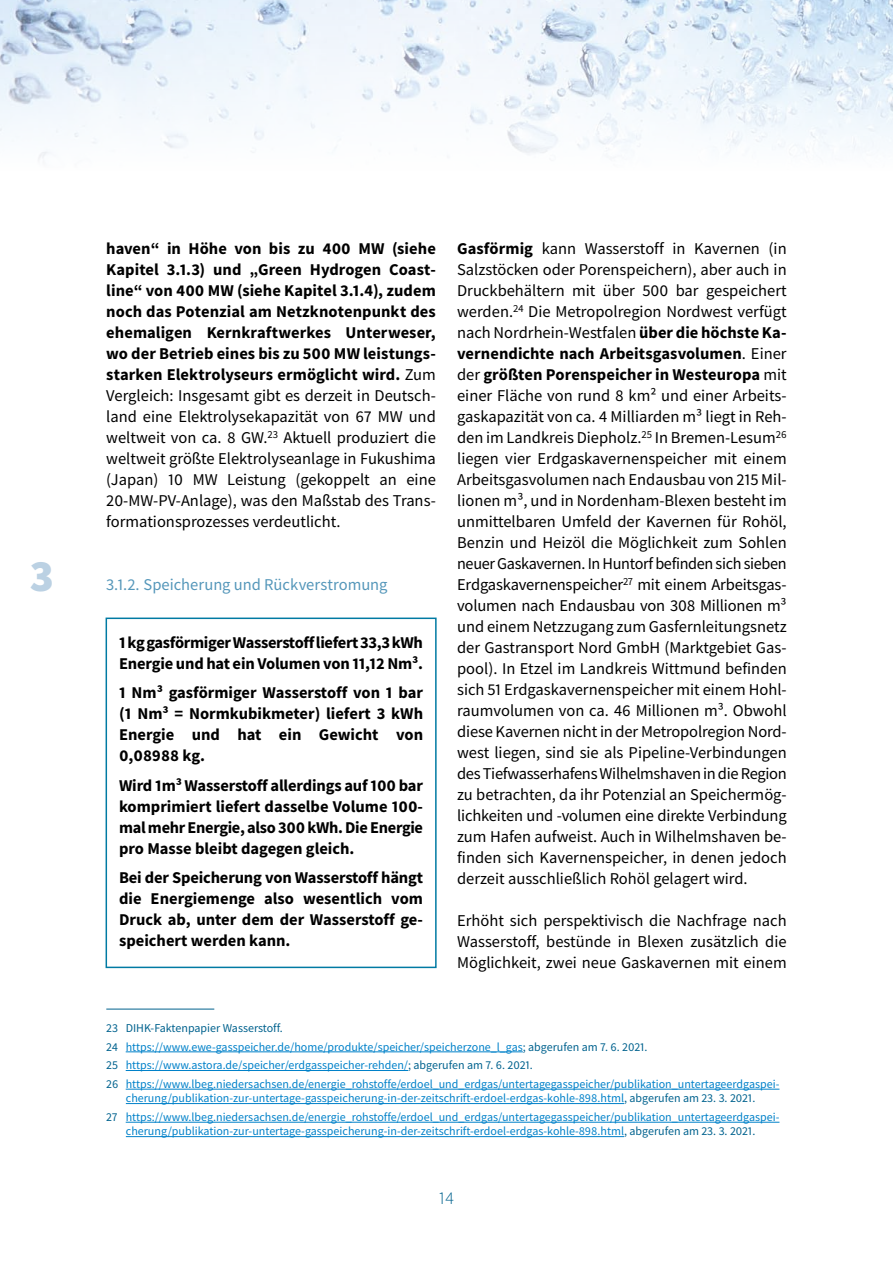
<style>
.page{position:relative;width:893px;height:1263px;background:#fff}
.page>*{position:absolute;margin:0;border:0;box-sizing:border-box;transform-origin:0 0}
.t1{font:900 45px "Source Sans Pro";color:#bbd1e3}
.t2{font:300 18px "Source Sans Pro";color:#00628e}
.t3{font:16.5px/21px "Source Sans Pro";color:#000;text-align:justify}
.t4{font:700 16.5px/21px "Source Sans Pro";letter-spacing:-.01em;color:#000;text-align:justify}
.t5{font:16.5px "Source Sans Pro";color:#5597ba}
.t6{font:12px/18.6px "Source Sans Pro";color:#0081c9}
.s1{font-weight:700}
.s2{color:#00628e}
</style>
<div class="page">
<img style="left:0;top:0;width:893px;height:160px">
<div style="left:106px;top:617px;width:331px;height:351px;border:2px solid #007aa3"></div>
<hr style="left:106px;top:1009px;width:108px;height:1px;background:#00628e">
<hr style="left:126px;top:1051px;width:397px;height:1px;background:#0081c9">
<hr style="left:126px;top:1070px;width:282px;height:1px;background:#0081c9">
<hr style="left:126px;top:1089px;width:653px;height:1px;background:#0081c9">
<hr style="left:126px;top:1103px;width:498px;height:1px;background:#0081c9">
<hr style="left:126px;top:1122px;width:653px;height:1px;background:#0081c9">
<hr style="left:126px;top:1136px;width:498px;height:1px;background:#0081c9">
<h1 class="t1" style="left:30px;top:545px;width:26px">3</h1>
<p class="t3" style="left:106px;top:238px;width:331px"><span class="s1">haven“ in Höhe von bis zu 400 MW (siehe Kapitel 3.1.3) und „Green Hydrogen Coast&shy;line“ von 400 MW (siehe Kapitel 3.1.4), zudem noch das Potenzial am Netzknotenpunkt des ehemaligen Kernkraftwerkes Unterweser, wo der Betrieb eines bis zu 500 MW leistungs&shy;starken Elektrolyseurs ermöglicht wird.</span> Zum Vergleich: Insgesamt gibt es derzeit in Deutsch&shy;land eine Elektrolysekapazität von 67 MW und weltweit von ca. 8 GW. <sup>23</sup> Aktuell produziert die weltweit größte Elektrolyseanlage in Fukushima (Japan) 10 MW Leistung (gekoppelt an eine 20-MW-PV-Anlage), was den Maßstab des Trans&shy;formationsprozesses verdeutlicht.</p>
<p class="t5" style="left:106px;top:574px;width:283px">3.1.2. Speicherung und Rückverstromung</p>
<p class="t4" style="left:119px;top:631px;width:306px">1 kg gasförmiger Wasserstoff liefert 33,3 kWh<br>Energie und hat ein Volumen von 11,12 Nm³.</p>
<p class="t4" style="left:119px;top:682px;width:306px">1 Nm³ gasförmiger Wasserstoff von 1 bar (1 Nm³ = Normkubikmeter) liefert 3 kWh Energie und hat ein Gewicht von 0,08988 kg.</p>
<p class="t4" style="left:119px;top:774px;width:305px">Wird 1m³ Wasserstoff allerdings auf 100 bar komprimiert liefert dasselbe Volume 100- mal mehr Energie, also 300 kWh. Die Energie pro Masse bleibt dagegen gleich.</p>
<p class="t4" style="left:119px;top:867px;width:306px">Bei der Speicherung von Wasserstoff hängt die Energiemenge also wesentlich vom Druck ab, unter dem der Wasserstoff ge&shy;speichert werden kann.</p>
<p class="t3" style="left:457px;top:238px;width:331px"><span class="s1">Gasförmig</span> kann Wasserstoff in Kavernen (in Salzstöcken oder Porenspeichern), aber auch in Druckbehältern mit über 500 bar gespeichert werden. <sup>24</sup> Die Metropolregion Nordwest verfügt nach Nordrhein-Westfalen <span class="s1">über die höchste Ka&shy;vernendichte nach Arbeitsgasvolumen</span>. Einer der <span class="s1">größten Porenspeicher in Westeuropa</span> mit einer Fläche von rund 8 km² und einer Arbeits&shy;gaskapazität von ca. 4 Milliarden m³ liegt in Reh&shy;den im Landkreis Diepholz.<sup>25</sup> In Bremen-Lesum<sup>26 </sup>liegen vier Erdgaskavernenspeicher mit einem Arbeitsgasvolumen nach Endausbau von 215 Mil&shy;lionen m³, und in Nordenham-Blexen besteht im unmittelbaren Umfeld der Kavernen für Rohöl, Benzin und Heizöl die Möglichkeit zum Sohlen neuer Gaskavernen. In Huntorf befinden sich sieben Erdgaskavernenspeicher<sup>27</sup> mit einem Arbeitsgas&shy;volumen nach Endausbau von 308 Millionen m³ und einem Netzzugang zum Gasfernleitungsnetz der Gastransport Nord GmbH (Marktgebiet Gas&shy;pool). In Etzel im Landkreis Wittmund befinden sich 51 Erdgaskavernenspeicher mit einem Hohl&shy;raumvolumen von ca. 46 Millionen m³. Obwohl diese Kavernen nicht in der Metropolregion Nord&shy;west liegen, sind sie als Pipeline-Verbindungen des Tiefwasserhafens Wilhelmshaven in die Region zu betrachten, da ihr Potenzial an Speichermög&shy;lichkeiten und -volumen eine direkte Verbindung zum Hafen aufweist. Auch in Wilhelmshaven be&shy;finden sich Kavernenspeicher, in denen jedoch derzeit ausschließlich Rohöl gelagert wird.</p>
<p class="t3" style="left:457px;top:910px;width:331px">Erhöht sich perspektivisch die Nachfrage nach Wasserstoff, bestünde in Blexen zusätzlich die Möglichkeit, zwei neue Gaskavernen mit einem</p>
<p class="t6" style="left:106px;top:1019px;width:675px"><span class="s2">23 DIHK-Faktenpapier Wasserstoff.<br>24</span> https://www.ewe-gasspeicher.de/home/produkte/speicher/speicherzone_l_gas<span class="s2">; abgerufen am 7. 6. 2021.<br>25</span> https://www.astora.de/speicher/erdgasspeicher-rehden/<span class="s2">; abgerufen am 7. 6. 2021.<br>26</span> https://www.lbeg.niedersachsen.de/energie_rohstoffe/erdoel_und_erdgas/untertagegasspeicher/publikation_untertageerdgaspei-</p>
<p class="t6" style="left:106px;top:1089px;width:675px;text-align:center">cherung/publikation-zur-untertage-gasspeicherung-in-der-zeitschrift-erdoel-erdgas-kohle-898.html<span class="s2">, abgerufen am 23. 3. 2021.<br>27</span> https://www.lbeg.niedersachsen.de/energie_rohstoffe/erdoel_und_erdgas/untertagegasspeicher/publikation_untertageerdgaspei-</p>
<p class="t6" style="left:126px;top:1122px;width:629px">cherung/publikation-zur-untertage-gasspeicherung-in-der-zeitschrift-erdoel-erdgas-kohle-898.html<span class="s2">, abgerufen am 23. 3. 2021.</span></p>
<p class="t2" style="left:439px;top:1187px;width:17px">14</p>
</div>
